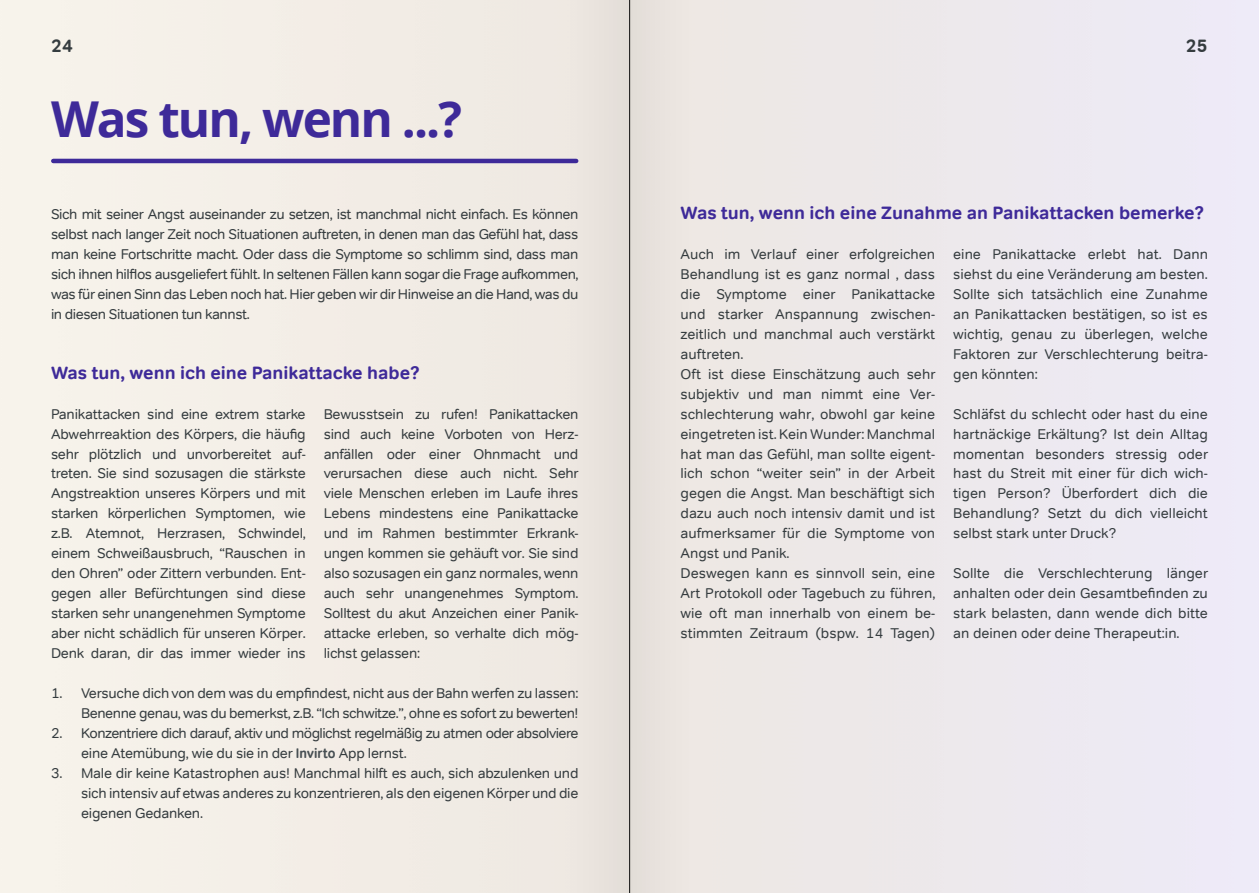
<style>
.page{position:relative;width:1259px;height:893px;background:#fff}
.page>*{position:absolute;margin:0;border:0;box-sizing:border-box;transform-origin:0 0}
.t1{font:700 49.5px "Open Sans";letter-spacing:-.04em;color:#3e2a99}
.t2{font:700 18px "Tondo";color:#3e2a99}
.Page_Info{font:700 18px "Tondo";color:#353c3f}
.Body_Text{font:14.25px/20px "Tondo";letter-spacing:-.015em;color:#353c3f;text-align:justify}
.Body_Text-2{font:14.25px/20px "Tondo";letter-spacing:-.04em;color:#353c3f}
.s1{font-family:"Tondo Signage";font-size:14.1px;color:#464e52}
</style>
<div class="page">
<img style="left:0;top:0;width:1259px;height:893px">
<hr style="left:53px;top:159px;width:523px;height:4px;background:#3e2a99">
<div style="left:560px;top:0;width:138px;height:893px;background:#e9e3de"></div>
<hr style="left:629px;top:0;width:1px;height:893px;background:#131414">
<p class="Page_Info" style="left:51px;top:35px;width:23px">24</p>
<p class="Page_Info" style="left:1186px;top:35px;width:23px">25</p>
<p class="t1" style="left:51px;top:84px;width:412px">Was tun, wenn ...?</p>
<p class="Body_Text" style="left:51px;top:204px;width:529px">Sich mit seiner Angst auseinander zu setzen, ist manchmal nicht einfach. Es können selbst nach langer Zeit noch Situationen auftreten, in denen man das Gefühl hat, dass man keine Fortschritte macht. Oder dass die Symptome so schlimm sind, dass man sich ihnen hilflos ausgeliefert fühlt. In seltenen Fällen kann sogar die Frage aufkommen, was für einen Sinn das Leben noch hat. Hier geben wir dir Hinweise an die Hand, was du in diesen Situationen tun kannst.</p>
<p class="t2" style="left:51px;top:361px;width:370px">Was tun, wenn ich eine Panikattacke habe?</p>
<p class="Body_Text" style="left:51px;top:404px;width:256px">Panikattacken sind eine extrem starke Abwehrreaktion des Körpers, die häufig sehr plötzlich und unvorbereitet auf&shy;treten. Sie sind sozusagen die stärkste Angstreaktion unseres Körpers und mit starken körperlichen Symptomen, wie z.B. Atemnot, Herzrasen, Schwindel, einem Schweißausbruch, “Rauschen in den Ohren” oder Zittern verbunden. Ent&shy;gegen aller Befürchtungen sind diese starken sehr unangenehmen Symptome aber nicht schädlich für unseren Körper.<br>Denk daran, dir das immer wieder ins</p>
<p class="Body_Text" style="left:324px;top:404px;width:256px">Bewusstsein zu rufen! Panikattacken sind auch keine Vorboten von Herz&shy;anfällen oder einer Ohnmacht und verursachen diese auch nicht. Sehr viele Menschen erleben im Laufe ihres Lebens mindestens eine Panikattacke und im Rahmen bestimmter Erkrank&shy;ungen kommen sie gehäuft vor. Sie sind also sozusagen ein ganz normales, wenn auch sehr unangenehmes Symptom.<br>Solltest du akut Anzeichen einer Panik&shy;attacke erleben, so verhalte dich mög&shy;lichst gelassen:</p>
<p class="Body_Text" style="left:51px;top:683px;width:529px">1. Versuche dich von dem was du empfindest, nicht aus der Bahn werfen zu lassen:</p>
<p class="Body_Text" style="left:81px;top:703px;width:499px">Benenne genau, was du bemerkst, z.B. “Ich schwitze.”, ohne es sofort zu bewerten!</p>
<p class="Body_Text-2" style="left:81px;top:723px;width:499px;text-indent:-30px">2. Konzentriere dich darauf, aktiv und möglichst regelmäßig zu atmen oder absolviere eine Atemübung, wie du sie in der <span class="s1">Invirto</span> App lernst.</p>
<p class="Body_Text" style="left:81px;top:763px;width:499px;text-indent:-30px">3. Male dir keine Katastrophen aus! Manchmal hilft es auch, sich abzulenken und sich intensiv auf etwas anderes zu konzentrieren, als den eigenen Körper und die eigenen Gedanken.</p>
<p class="t2" style="left:680px;top:202px;width:525px">Was tun, wenn ich eine Zunahme an Panikattacken bemerke?</p>
<p class="Body_Text" style="left:680px;top:244px;width:256px">Auch im Verlauf einer erfolgreichen Behandlung ist es ganz normal , dass die Symptome einer Panikattacke und starker Anspannung zwischen&shy;zeitlich und manchmal auch verstärkt auftreten.</p>
<p class="Body_Text" style="left:680px;top:364px;width:256px">Oft ist diese Einschätzung auch sehr subjektiv und man nimmt eine Ver&shy;schlechterung wahr, obwohl gar keine eingetreten ist. Kein Wunder: Manchmal hat man das Gefühl, man sollte eigent&shy;lich schon “weiter sein” in der Arbeit gegen die Angst. Man beschäftigt sich dazu auch noch intensiv damit und ist aufmerksamer für die Symptome von Angst und Panik.</p>
<p class="Body_Text" style="left:680px;top:563px;width:256px">Deswegen kann es sinnvoll sein, eine Art Protokoll oder Tagebuch zu führen, wie oft man innerhalb von einem be&shy;stimmten Zeitraum (bspw. 14 Tagen)</p>
<p class="Body_Text" style="left:953px;top:244px;width:256px">eine Panikattacke erlebt hat. Dann siehst du eine Veränderung am besten.<br>Sollte sich tatsächlich eine Zunahme an Panikattacken bestätigen, so ist es wichtig, genau zu überlegen, welche Faktoren zur Verschlechterung beitra&shy;gen könnten:</p>
<p class="Body_Text" style="left:953px;top:404px;width:256px">Schläfst du schlecht oder hast du eine hartnäckige Erkältung? Ist dein Alltag momentan besonders stressig oder hast du Streit mit einer für dich wich&shy;tigen Person? Überfordert dich die Behandlung? Setzt du dich vielleicht selbst stark unter Druck?</p>
<p class="Body_Text" style="left:953px;top:563px;width:256px">Sollte die Verschlechterung länger anhalten oder dein Gesamtbefinden zu stark belasten, dann wende dich bitte an deinen oder deine Therapeut:in.</p>
</div>
